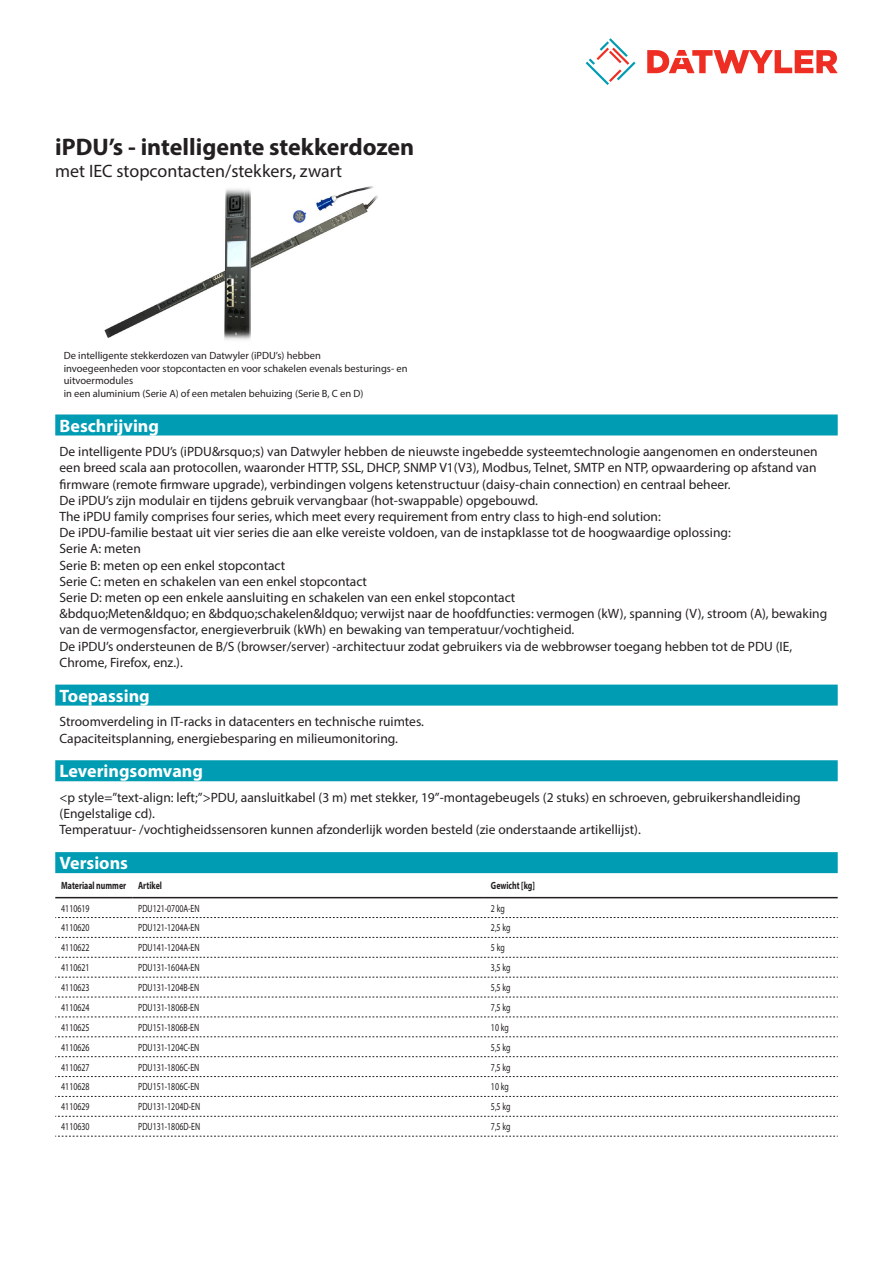
<style>
.page{position:relative;width:893px;height:1263px;background:#fff}
.page>*{position:absolute;margin:0;border:0;box-sizing:border-box;transform-origin:0 0}
.Product_Head{font:700 24px "Myriad Pro";color:#231f20}
.Standard_Head_Proper{font:700 18px "Myriad Pro";color:#fff}
.SubHead{font:18px "Myriad Pro";color:#231f20}
.Standard_text{font:13.5px/16.2px "Myriad Pro";color:#231f20}
.myriadlight{font:10.5px "Myriad Pro";color:#231f20;scale:.75 1}
.imagetext{font:10.5px/12.6px "Myriad Pro";color:#231f20}
.myriadbold{font:700 10.5px "Myriad Pro";color:#231f20;scale:.75 1}
</style>
<div class="page">
<svg style="left:586px;top:38px;width:49px;height:47px"></svg>
<svg style="left:647px;top:50px;width:191px;height:23px"></svg>
<img style="left:104px;top:186px;width:273px;height:154px">
<div style="left:55px;top:852px;width:783px;height:21px;background:#009cb3"></div>
<hr style="left:55px;top:897px;width:77px;height:1px;background:#231f20">
<hr style="left:132px;top:897px;width:353px;height:1px;background:#231f20">
<hr style="left:485px;top:897px;width:353px;height:1px;background:#231f20">
<svg style="left:55px;top:917px;width:783px;height:1px"></svg>
<svg style="left:55px;top:937px;width:783px;height:1px"></svg>
<svg style="left:55px;top:957px;width:783px;height:1px"></svg>
<svg style="left:55px;top:977px;width:783px;height:1px"></svg>
<svg style="left:55px;top:997px;width:783px;height:1px"></svg>
<svg style="left:55px;top:1017px;width:783px;height:1px"></svg>
<svg style="left:55px;top:1036px;width:783px;height:1px"></svg>
<svg style="left:55px;top:1056px;width:783px;height:1px"></svg>
<svg style="left:55px;top:1076px;width:783px;height:1px"></svg>
<svg style="left:55px;top:1096px;width:783px;height:1px"></svg>
<svg style="left:55px;top:1116px;width:783px;height:1px"></svg>
<svg style="left:55px;top:1136px;width:783px;height:1px"></svg>
<div style="left:55px;top:414px;width:783px;height:21px;background:#009cb3"></div>
<div style="left:55px;top:760px;width:783px;height:21px;background:#009cb3"></div>
<div style="left:55px;top:685px;width:783px;height:21px;background:#009cb3"></div>
<p class="Product_Head" style="left:55px;top:131px;width:360px">iPDU’s - intelligente stekkerdozen</p>
<p class="SubHead" style="left:55px;top:160px;width:288px">met IEC stopcontacten/stekkers, zwart</p>
<p class="imagetext" style="left:64px;top:349px;width:345px">De intelligente stekkerdozen van Datwyler (iPDU’s) hebben<br>invoegeenheden voor stopcontacten en voor schakelen evenals besturings- en uitvoermodules<br>in een aluminium (Serie A) of een metalen behuizing (Serie B, C en D)</p>
<p class="Standard_Head_Proper" style="left:60px;top:414px;width:101px">Beschrijving</p>
<p class="Standard_text" style="left:60px;top:443px;width:769px">De intelligente PDU’s (iPDU&amp;rsquo;s) van Datwyler hebben de nieuwste ingebedde systeemtechnologie aangenomen en ondersteunen een breed scala aan protocollen, waaronder HTTP, SSL, DHCP, SNMP V1(V3), Modbus, Telnet, SMTP en NTP, opwaardering op afstand van firmware (remote firmware upgrade), verbindingen volgens ketenstructuur (daisy-chain connection) en centraal beheer.<br>De iPDU’s zijn modulair en tijdens gebruik vervangbaar (hot-swappable) opgebouwd.<br>The iPDU family comprises four series, which meet every requirement from entry class to high-end solution:<br>De iPDU-familie bestaat uit vier series die aan elke vereiste voldoen, van de instapklasse tot de hoogwaardige oplossing:<br>Serie A: meten<br>Serie B: meten op een enkel stopcontact<br>Serie C: meten en schakelen van een enkel stopcontact<br>Serie D: meten op een enkele aansluiting en schakelen van een enkel stopcontact<br>&amp;bdquo;Meten&amp;ldquo; en &amp;bdquo;schakelen&amp;ldquo; verwijst naar de hoofdfuncties: vermogen (kW), spanning (V), stroom (A), bewaking van de vermogensfactor, energieverbruik (kWh) en bewaking van temperatuur/vochtigheid.<br>De iPDU’s ondersteunen de B/S (browser/server) -architectuur zodat gebruikers via de webbrowser toegang hebben tot de PDU (IE, Chrome, Firefox, enz.).</p>
<p class="Standard_Head_Proper" style="left:60px;top:684px;width:92px">Toepassing</p>
<p class="Standard_text" style="left:60px;top:713px;width:366px">Stroomverdeling in IT-racks in datacenters en technische ruimtes.<br>Capaciteitsplanning, energiebesparing en milieumonitoring.</p>
<p class="Standard_Head_Proper" style="left:60px;top:759px;width:145px">Leveringsomvang</p>
<p class="Standard_text" style="left:60px;top:789px;width:743px">&lt;p style=”text-align: left;”&gt;PDU, aansluitkabel (3 m) met stekker, 19”-montagebeugels (2 stuks) en schroeven, gebruikershandleiding (Engelstalige cd).<br>Temperatuur- /vochtigheidssensoren kunnen afzonderlijk worden besteld (zie onderstaande artikellijst).</p>
<p class="Standard_Head_Proper" style="left:60px;top:851px;width:70px">Versions</p>
<p class="myriadbold" style="left:61px;top:879px;width:88px">Materiaal nummer</p>
<p class="myriadbold" style="left:138px;top:879px;width:33px">Artikel</p>
<p class="myriadbold" style="left:491px;top:879px;width:60px">Gewicht [kg]</p>
<p class="myriadlight" style="left:61px;top:901px;width:39px">4110619</p>
<p class="myriadlight" style="left:138px;top:901px;width:83px">PDU121-0700A-EN</p>
<p class="myriadlight" style="left:491px;top:901px;width:20px">2 kg</p>
<p class="myriadlight" style="left:61px;top:921px;width:39px">4110620</p>
<p class="myriadlight" style="left:138px;top:921px;width:83px">PDU121-1204A-EN</p>
<p class="myriadlight" style="left:491px;top:921px;width:27px">2,5 kg</p>
<p class="myriadlight" style="left:61px;top:941px;width:39px">4110622</p>
<p class="myriadlight" style="left:138px;top:941px;width:83px">PDU141-1204A-EN</p>
<p class="myriadlight" style="left:491px;top:941px;width:20px">5 kg</p>
<p class="myriadlight" style="left:61px;top:961px;width:39px">4110621</p>
<p class="myriadlight" style="left:138px;top:961px;width:83px">PDU131-1604A-EN</p>
<p class="myriadlight" style="left:491px;top:961px;width:27px">3,5 kg</p>
<p class="myriadlight" style="left:61px;top:981px;width:39px">4110623</p>
<p class="myriadlight" style="left:138px;top:981px;width:83px">PDU131-1204B-EN</p>
<p class="myriadlight" style="left:491px;top:981px;width:27px">5,5 kg</p>
<p class="myriadlight" style="left:61px;top:1001px;width:39px">4110624</p>
<p class="myriadlight" style="left:138px;top:1001px;width:83px">PDU131-1806B-EN</p>
<p class="myriadlight" style="left:491px;top:1001px;width:27px">7,5 kg</p>
<p class="myriadlight" style="left:61px;top:1021px;width:39px">4110625</p>
<p class="myriadlight" style="left:138px;top:1021px;width:83px">PDU151-1806B-EN</p>
<p class="myriadlight" style="left:491px;top:1021px;width:25px">10 kg</p>
<p class="myriadlight" style="left:61px;top:1041px;width:39px">4110626</p>
<p class="myriadlight" style="left:138px;top:1041px;width:83px">PDU131-1204C-EN</p>
<p class="myriadlight" style="left:491px;top:1041px;width:27px">5,5 kg</p>
<p class="myriadlight" style="left:61px;top:1060px;width:39px">4110627</p>
<p class="myriadlight" style="left:138px;top:1060px;width:83px">PDU131-1806C-EN</p>
<p class="myriadlight" style="left:491px;top:1060px;width:27px">7,5 kg</p>
<p class="myriadlight" style="left:61px;top:1080px;width:39px">4110628</p>
<p class="myriadlight" style="left:138px;top:1080px;width:83px">PDU151-1806C-EN</p>
<p class="myriadlight" style="left:491px;top:1080px;width:25px">10 kg</p>
<p class="myriadlight" style="left:61px;top:1100px;width:39px">4110629</p>
<p class="myriadlight" style="left:138px;top:1100px;width:84px">PDU131-1204D-EN</p>
<p class="myriadlight" style="left:491px;top:1100px;width:27px">5,5 kg</p>
<p class="myriadlight" style="left:61px;top:1120px;width:39px">4110630</p>
<p class="myriadlight" style="left:138px;top:1120px;width:84px">PDU131-1806D-EN</p>
<p class="myriadlight" style="left:491px;top:1120px;width:27px">7,5 kg</p>
</div>
